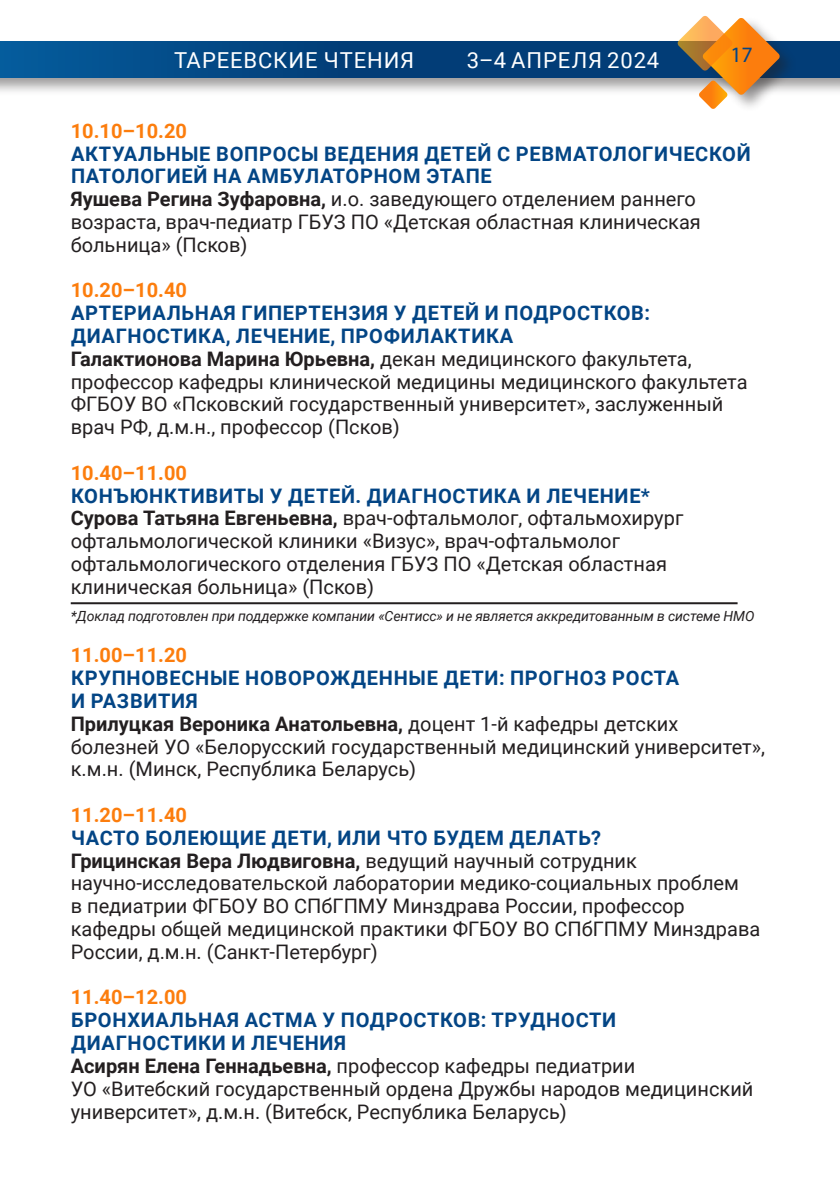
<style>
.page{position:relative;width:840px;height:1191px;background:#fff}
.page>*{position:absolute;margin:0;border:0;box-sizing:border-box;transform-origin:0 0}
.t1{font:22px "Roboto";letter-spacing:.035em;color:#fff}
.t2{font:22px "Myriad Pro";color:#034585}
.t3{font:20px/22.8px "Roboto";color:#231f20}
.t4{font:700 20px "Roboto";color:#fc7d0d}
.t5{font:italic 14px "Roboto";letter-spacing:-.01em;color:#231f20}
.s1{font-weight:700;color:#034585}
.s2{font-weight:700}
</style>
<div class="page">
<div style="left:0;top:39px;width:839px;height:58px;background:#231f20;opacity:.45"></div>
<svg style="left:0;top:42px;width:839px;height:35px;background:#024480"></svg>
<div style="left:700px;top:16px;width:97px;height:97px;background:#231f20;opacity:.45"></div>
<svg style="left:677px;top:16px;width:102px;height:93px"></svg>
<hr style="left:71px;top:602px;width:666px;height:2px;background:#231f20">
<p class="t1" style="left:174px;top:45px;width:241px">ТАРЕЕВСКИЕ ЧТЕНИЯ</p>
<p class="t2" style="left:730px;top:41px;width:24px">17</p>
<p class="t1" style="left:466px;top:45px;width:194px">3–4 АПРЕЛЯ 2024</p>
<p class="t4" style="left:71px;top:117px;width:118px">10.10–10.20</p>
<p class="t3" style="left:71px;top:141px;width:681px"><span class="s1">АКТУАЛЬНЫЕ ВОПРОСЫ ВЕДЕНИЯ ДЕТЕЙ С РЕВМАТОЛОГИЧЕСКОЙ ПАТОЛОГИЕЙ НА АМБУЛАТОРНОМ ЭТАПЕ<br></span><span class="s2">Яушева Регина Зуфаровна,</span> и.о. заведующего отделением раннего возраста, врач-педиатр ГБУЗ ПО «Детская областная клиническая больница» (Псков)</p>
<p class="t4" style="left:71px;top:276px;width:118px">10.20–10.40</p>
<p class="t3" style="left:71px;top:301px;width:678px"><span class="s1">АРТЕРИАЛЬНАЯ ГИПЕРТЕНЗИЯ У ДЕТЕЙ И ПОДРОСТКОВ:<br>ДИАГНОСТИКА, ЛЕЧЕНИЕ, ПРОФИЛАКТИКА<br></span><span class="s2">Галактионова Марина Юрьевна,</span> декан медицинского факультета, профессор кафедры клинической медицины медицинского факультета ФГБОУ ВО «Псковский государственный университет», заслуженный врач РФ, д.м.н., профессор (Псков)</p>
<p class="t4" style="left:71px;top:459px;width:118px">10.40–11.00</p>
<p class="t3" style="left:71px;top:483px;width:613px"><span class="s1">КОНЪЮНКТИВИТЫ У ДЕТЕЙ. ДИАГНОСТИКА И ЛЕЧЕНИЕ* </span><span class="s2">Сурова Татьяна Евгеньевна,</span> врач-офтальмолог, офтальмохирург офтальмологической клиники «Визус», врач-офтальмолог офтальмологического отделения ГБУЗ ПО «Детская областная клиническая больница» (Псков)</p>
<p class="t5" style="left:71px;top:606px;width:684px">*Доклад подготовлен при поддержке компании «Сентисс» и не является аккредитованным в системе НМО</p>
<p class="t4" style="left:71px;top:641px;width:118px">11.00–11.20</p>
<p class="t3" style="left:71px;top:666px;width:695px"><span class="s1">КРУПНОВЕСНЫЕ НОВОРОЖДЕННЫЕ ДЕТИ: ПРОГНОЗ РОСТА<br>И РАЗВИТИЯ<br></span><span class="s2">Прилуцкая Вероника Анатольевна,</span> доцент 1‑й кафедры детских болезней УО «Белорусский государственный медицинский университет», к.м.н. (Минск, Республика Беларусь)</p>
<p class="t4" style="left:71px;top:801px;width:118px">11.20–11.40</p>
<p class="t3" style="left:71px;top:825px;width:690px"><span class="s1">ЧАСТО БОЛЕЮЩИЕ ДЕТИ, ИЛИ ЧТО БУДЕМ ДЕЛАТЬ?<br></span><span class="s2">Грицинская Вера Людвиговна,</span> ведущий научный сотрудник научно-исследовательской лаборатории медико-социальных проблем<br>в педиатрии ФГБОУ ВО СПбГПМУ Минздрава России, профессор кафедры общей медицинской практики ФГБОУ ВО СПбГПМУ Минздрава России, д.м.н. (Санкт-Петербург)</p>
<p class="t4" style="left:71px;top:983px;width:118px">11.40–12.00</p>
<p class="t3" style="left:71px;top:1008px;width:683px"><span class="s1">БРОНХИАЛЬНАЯ АСТМА У ПОДРОСТКОВ: ТРУДНОСТИ ДИАГНОСТИКИ И ЛЕЧЕНИЯ<br></span><span class="s2">Асирян Елена Геннадьевна,</span> профессор кафедры педиатрии<br>УО «Витебский государственный ордена Дружбы народов медицинский университет», д.м.н. (Витебск, Республика Беларусь)</p>
</div>
